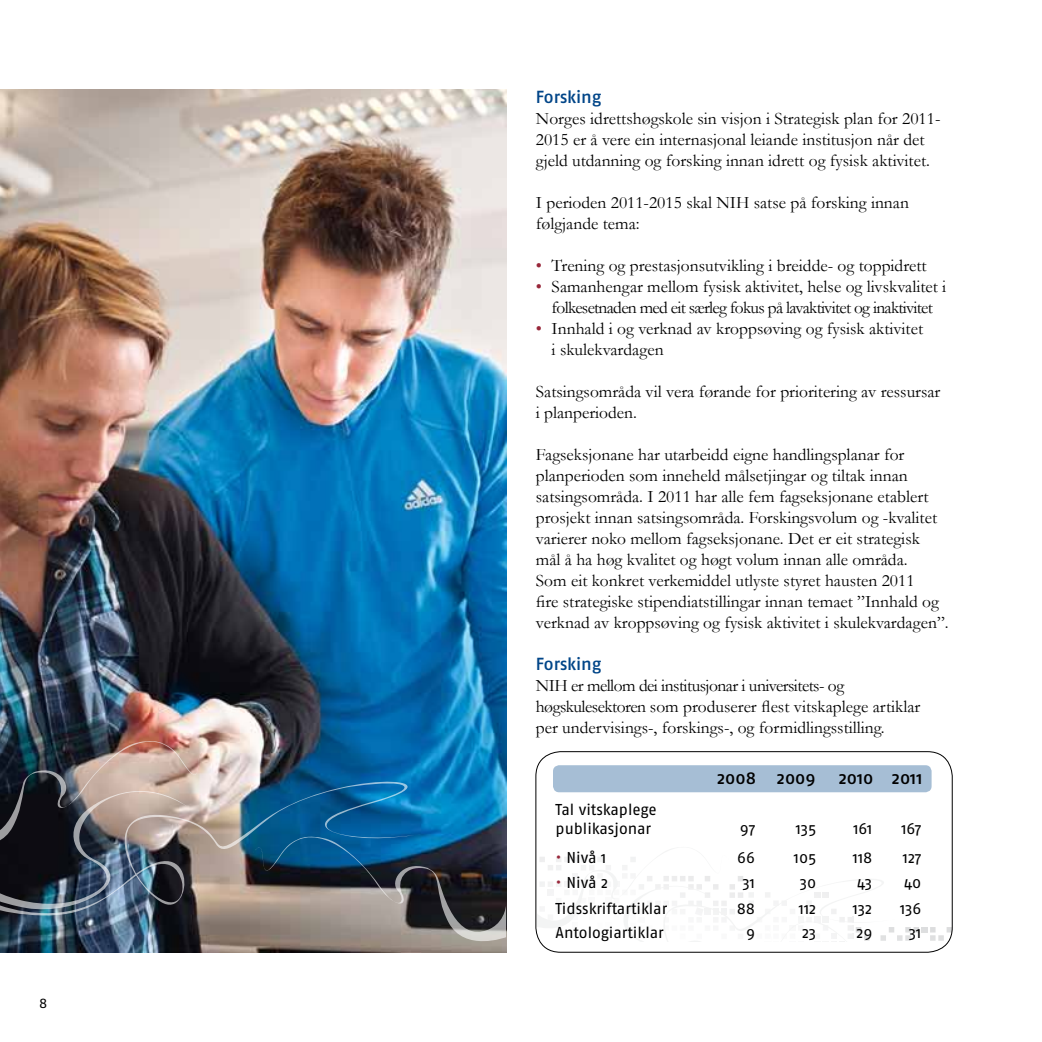
<style>
.page{position:relative;width:1042px;height:1042px;background:#fff}
.page>*{position:absolute;margin:0;border:0;box-sizing:border-box;transform-origin:0 0}
.t1{font:17.5px/21px "Garamond";color:#000}
.t2{font:17.5px/21px "Garamond";letter-spacing:-.04em;color:#000;text-align:center}
.t3{font:17.5px "Fago No Med";letter-spacing:-.005em;color:#004588}
.t4{font:17.5px "Fago No Med";color:#000}
.t5{font:15.75px/18.9px "Fago No";letter-spacing:-.005em;color:#000}
.t6{font:14px "Fago No";color:#000}
.s1{color:#98273a}
</style>
<div class="page">
<img style="left:0;top:89px;width:506px;height:863px">
<svg style="left:252px;top:812px;width:254px;height:140px;background:#3f4852"></svg>
<img style="left:0;top:768px;width:473px;height:182px">
<img style="left:0;top:716px;width:209px;height:200px">
<svg style="left:537px;top:849px;width:415px;height:93px"></svg>
<div style="left:535px;top:751px;width:417px;height:201px;border:1px solid #000;border-radius:25px"></div>
<div style="left:553px;top:765px;width:378px;height:27px;background:#a6bed5;border-radius:6px"></div>
<p class="t6" style="left:39px;top:995px;width:10px">8</p>
<p class="t3" style="left:536px;top:87px;width:67px">Forsking</p>
<p class="t1" style="left:536px;top:108px;width:406px">Norges idrettshøgskole sin visjon i Strategisk plan for 2011-<br>2015 er å vere ein internasjonal leiande institusjon når det gjeld utdanning og forsking innan idrett og fysisk aktivitet.</p>
<p class="t1" style="left:536px;top:192px;width:374px">I perioden 2011-2015 skal NIH satse på forsking innan følgjande tema:</p>
<p class="t1" style="left:536px;top:255px;width:392px"><span class="s1">•</span> Trening og prestasjonsutvikling i breidde- og toppidrett</p>
<p class="t2" style="left:536px;top:276px;width:412px"><span class="s1">•</span> Samanhengar mellom fysisk aktivitet, helse og livskvalitet i folkesetnaden med eit særleg fokus på lavaktivitet og inaktivitet</p>
<p class="t1" style="left:551px;top:318px;width:373px;text-indent:-16px"><span class="s1">•</span> Innhald i og verknad av kroppsøving og fysisk aktivitet i skulekvardagen</p>
<p class="t1" style="left:536px;top:381px;width:406px">Satsingsområda vil vera førande for prioritering av ressursar i planperioden.</p>
<p class="t1" style="left:536px;top:444px;width:414px">Fagseksjonane har utarbeidd eigne handlingsplanar for planperioden som inneheld målsetjingar og tiltak innan satsingsområda. I 2011 har alle fem fagseksjonane etablert prosjekt innan satsingsområda. Forskingsvolum og -kvalitet varierer noko mellom fagseksjonane. Det er eit strategisk mål å ha høg kvalitet og høgt volum innan alle områda.<br>Som eit konkret verkemiddel utlyste styret hausten 2011<br>fire strategiske stipendiatstillingar innan temaet ”Innhald og verknad av kroppsøving og fysisk aktivitet i skulekvardagen”.</p>
<p class="t3" style="left:536px;top:654px;width:67px">Forsking</p>
<p class="t1" style="left:536px;top:675px;width:386px">NIH er mellom dei institusjonar i universitets- og høgskulesektoren som produserer flest vitskaplege artiklar per undervisings-, forskings-, og formidlingsstilling.</p>
<p class="t5" style="left:555px;top:799px;width:103px">Tal vitskaplege publikasjonar</p>
<p class="t4" style="left:717px;top:768px;width:100px">2008 2009</p>
<p class="t4" style="left:839px;top:768px;width:85px">2010 2011</p>
<p class="t5" style="left:740px;top:818px;width:17px">97</p>
<p class="t5" style="left:796px;top:818px;width:22px">135</p>
<p class="t5" style="left:853px;top:818px;width:20px">161</p>
<p class="t5" style="left:901px;top:818px;width:22px">167</p>
<p class="t5" style="left:555px;top:848px;width:52px"><span class="s1">•</span> Nivå 1</p>
<p class="t5" style="left:737px;top:848px;width:19px">66</p>
<p class="t5" style="left:794px;top:848px;width:24px">105</p>
<p class="t5" style="left:853px;top:848px;width:21px">118</p>
<p class="t5" style="left:903px;top:848px;width:20px">127</p>
<p class="t5" style="left:555px;top:872px;width:54px"><span class="s1">•</span> Nivå 2</p>
<p class="t5" style="left:742px;top:872px;width:14px">31</p>
<p class="t5" style="left:800px;top:872px;width:18px">30</p>
<p class="t5" style="left:857px;top:872px;width:17px">43</p>
<p class="t5" style="left:904px;top:872px;width:19px">40</p>
<p class="t5" style="left:555px;top:898px;width:113px">Tidsskriftartiklar</p>
<p class="t5" style="left:737px;top:898px;width:20px">88</p>
<p class="t5" style="left:799px;top:898px;width:19px">112</p>
<p class="t5" style="left:853px;top:898px;width:21px">132</p>
<p class="t5" style="left:900px;top:898px;width:23px">136</p>
<p class="t5" style="left:555px;top:923px;width:110px">Antologiartiklar</p>
<p class="t5" style="left:746px;top:923px;width:11px">9</p>
<p class="t5" style="left:802px;top:923px;width:16px">23</p>
<p class="t5" style="left:856px;top:923px;width:17px">29</p>
<p class="t5" style="left:909px;top:923px;width:14px">31</p>
</div>
